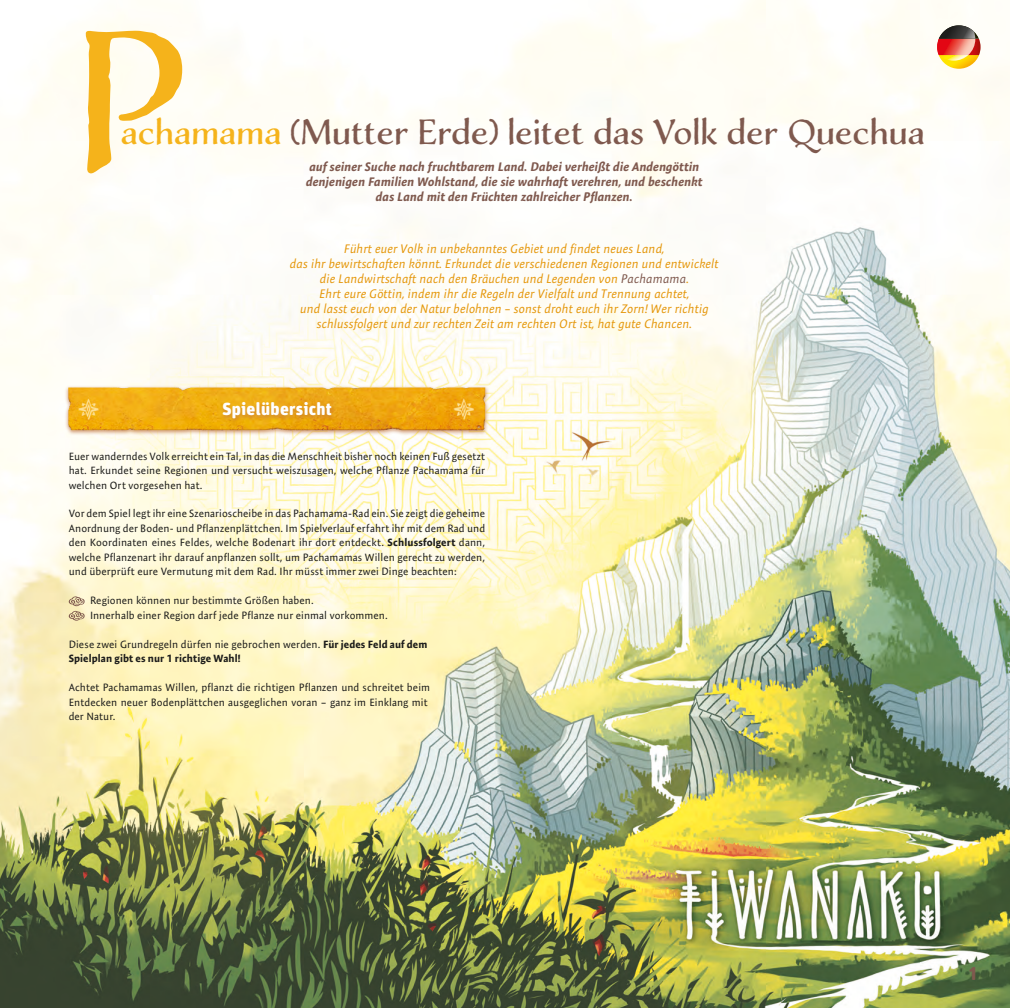
<style>
.page{position:relative;width:1010px;height:1008px;background:#fff}
.page>*{position:absolute;margin:0;border:0;box-sizing:border-box;transform-origin:0 0}
.t1{font:199.25px "Adorn Roman";color:#f5b31b}
.t2{font:35px "Adorn Roman";letter-spacing:-.01em;color:#7f594e}
.t3{font:900 18.75px "Unit Rounded Pro";color:#7f594e}
.t4{font:900 17.5px "Unit Rounded Pro";letter-spacing:.015em;color:#fff}
.t5{font:italic 12.5px/15px "Expo Sans Pro";color:#e5970b;text-align:center}
.t6{font:italic 700 12.5px/15px "Expo Sans Pro";letter-spacing:.005em;color:#7f594e;text-align:center}
.t7{font:10.62px/14.5px "Expo Sans Pro";letter-spacing:.005em;color:#1d1d1b;text-align:justify}
.t8{font:700 10.62px/14.5px "Expo Sans Pro";letter-spacing:.01em;color:#1d1d1b}
.s1{color:#f5b31b}
.s2{color:#7f594e}
.s3{font-weight:700}
.s4{font-weight:400}
</style>
<div class="page">
<img style="left:0;top:0;width:1010px;height:1008px">
<img style="left:63px;top:382px;width:427px;height:53px">
<svg style="left:69px;top:595px;width:16px;height:25px"></svg>
<div style="left:219px;top:401px;width:116px;height:23px;background:#c0713c;opacity:.6"></div>
<svg style="left:937px;top:25px;width:44px;height:44px"></svg>
<h1 class="t1" style="left:74px;top:-20px;width:119px">P</h1>
<h2 class="t2" style="left:121px;top:111px;width:806px"><span class="s1">achamama</span> (Mutter Erde) leitet das Volk der Quechua</h2>
<p class="t6" style="left:306px;top:159px;width:398px">auf seiner Suche nach fruchtbarem Land. Dabei verheißt die Andengöttin denjenigen Familien Wohlstand, die sie wahrhaft verehren, und beschenkt das Land mit den Früchten zahlreicher Pflanzen.</p>
<p class="t5" style="left:290px;top:241px;width:430px">Führt euer Volk in unbekanntes Gebiet und findet neues Land,<br>das ihr bewirtschaften könnt. Erkundet die verschiedenen Regionen und entwickelt die Landwirtschaft nach den Bräuchen und Legenden von <span class="s2">Pachamama</span>.<br>Ehrt eure Göttin, indem ihr die Regeln der Vielfalt und Trennung achtet,<br>und lasst euch von der Natur belohnen – sonst droht euch ihr Zorn! Wer richtig schlussfolgert und zur rechten Zeit am rechten Ort ist, hat gute Chancen.</p>
<h3 class="t4" style="left:222px;top:396px;width:111px">Spielübersicht</h3>
<p class="t7" style="left:69px;top:448px;width:418px">Euer wanderndes Volk erreicht ein Tal, in das die Menschheit bisher noch keinen Fuß gesetzt hat. Erkundet seine Regionen und versucht weiszusagen, welche Pflanze Pachamama für welchen Ort vorgesehen hat.</p>
<p class="t7" style="left:69px;top:506px;width:418px">Vor dem Spiel legt ihr eine Szenarioscheibe in das Pachamama-Rad ein. Sie zeigt die geheime Anordnung der Boden- und Pflanzenplättchen. Im Spielverlauf erfahrt ihr mit dem Rad und den Koordinaten eines Feldes, welche Bodenart ihr dort entdeckt. <span class="s3">Schlussfolgert</span> dann, welche Pflanzenart ihr darauf anpflanzen sollt, um Pachamamas Willen gerecht zu werden, und überprüft eure Vermutung mit dem Rad. Ihr müsst immer zwei Dinge beachten:</p>
<p class="t7" style="left:90px;top:593px;width:299px">Regionen können nur bestimmte Größen haben.<br>Innerhalb einer Region darf jede Pflanze nur einmal vorkommen.</p>
<p class="t8" style="left:69px;top:636px;width:360px"><span class="s4">Diese zwei Grundregeln dürfen nie gebrochen werden.</span> Für jedes Feld auf dem<br>Spielplan gibt es nur 1 richtige Wahl!</p>
<p class="t7" style="left:69px;top:680px;width:363px;text-align:left">Achtet Pachamamas Willen, pflanzt die richtigen Pflanzen und schreitet beim<br>Entdecken neuer Bodenplättchen ausgeglichen voran – ganz im Einklang mit der Natur.</p>
<h3 class="t3" style="left:968px;top:959px;width:10px">1</h3>
</div>
